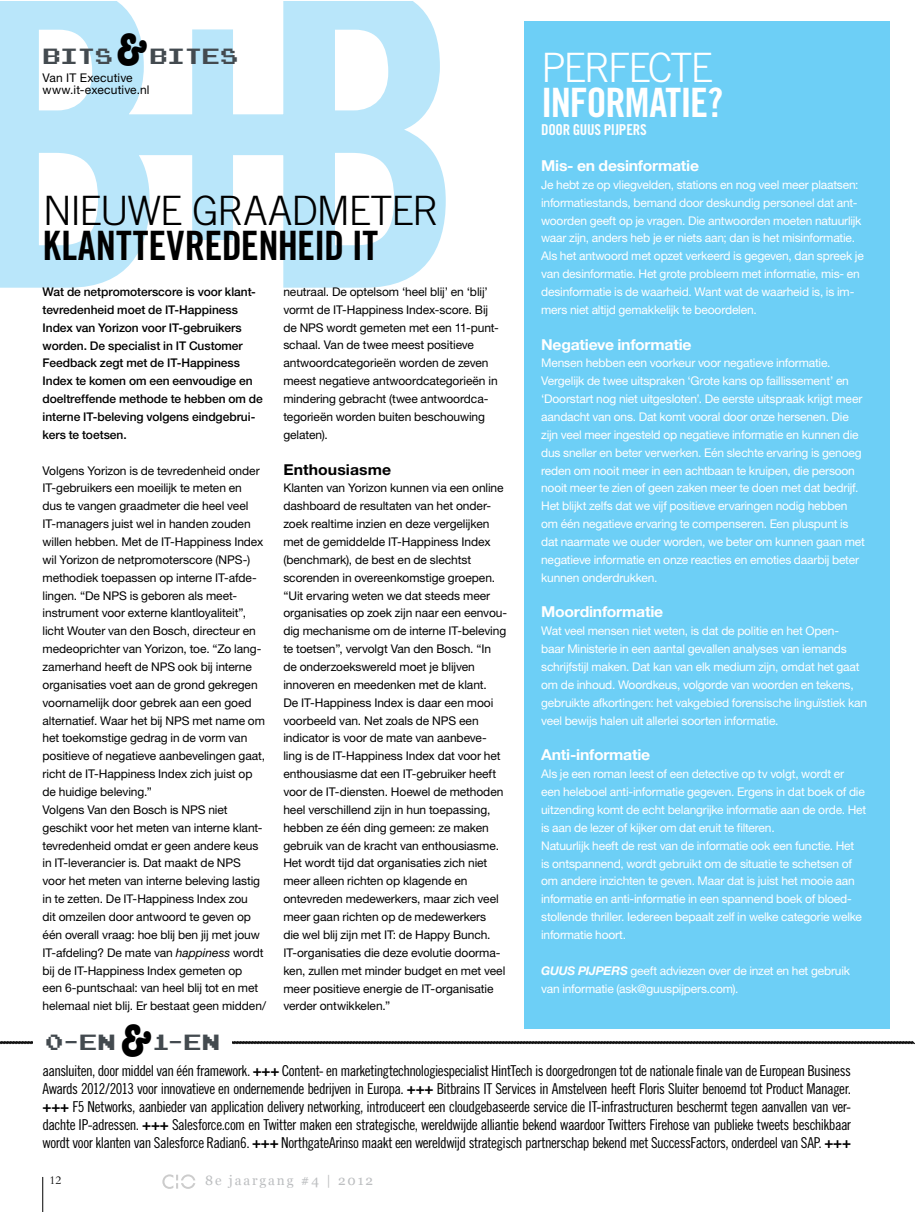
<style>
.page{position:relative;width:915px;height:1212px;background:#fff}
.page>*{position:absolute;margin:0;border:0;box-sizing:border-box;transform-origin:0 0}
.t1{font:45.75px "American Typewriter LT Bold Cond A";color:#000}
.t2{font:40.5px "Trade Gothic Bold Cond Twenty";letter-spacing:-.01em;color:#000}
.t3{font:300 40.5px "Trade Gothic";letter-spacing:-.04em;color:#000}
.t4{font:40.5px "Trade Gothic Bold Cond Twenty";letter-spacing:-.03em;color:#fff}
.t5{font:300 40.5px "Trade Gothic";letter-spacing:-.06em;color:#fff}
.t6{font:24px "Joystix";letter-spacing:-.02em;color:#434a4f}
.t7{font:15px/18px "Trade Gothic Cond Eighteen";letter-spacing:-.035em;color:#000;text-align:justify}
.t8{font:700 15px "Helvetica Neue";letter-spacing:-.015em;color:#fff;scale:1.05 1}
.t9{font:15px "Trade Gothic Bold Cond Twenty";letter-spacing:-.02em;color:#fff}
.t10{font:700 15px "Helvetica Neue LT";letter-spacing:.005em;color:#000;scale:1.05 1}
.t11{font:13.5px "Georgia";letter-spacing:.14em;color:#bcbec0}
.t12{font:12px/17.9px "Helvetica Neue LT";letter-spacing:-.005em;color:#000}
.t13{font:12px/17.9px "Helvetica Neue LT";letter-spacing:-.015em;color:#fff}
.t14{font:500 12px/17.9px "Helvetica Neue LT";letter-spacing:-.005em;color:#000}
.t15{font:12px "M Bembo";color:#000}
.s1{font-style:italic}
.s2{font-weight:700;font-style:italic}
.s3{font-family:"Trade Gothic Bold Two"}
</style>
<div class="page">
<hr style="left:42px;top:1177px;width:1px;height:35px;background:#000">
<svg style="left:162px;top:1174px;width:33px;height:15px"></svg>
<svg style="left:0;top:1px;width:445px;height:287px;fill:#b9e6fa"></svg>
<svg style="left:0;top:1041px;width:914px;height:3px;background:#313131"></svg>
<div style="left:33px;top:1028px;width:199px;height:22px;background:#fff"></div>
<div style="left:524px;top:21px;width:365px;height:1007px;background:#6dcff6"></div>
<h1 class="t1" style="left:117px;top:23px;width:32px">&amp;</h1>
<h3 class="t6" style="left:43px;top:44px;width:72px">BITS</h3>
<h3 class="t6" style="left:149px;top:44px;width:90px">BITES</h3>
<p class="t12" style="left:43px;top:72px;width:108px;line-height:12px">Van IT Executive www.it-executive.nl</p>
<h2 class="t3" style="left:43px;top:186px;width:397px">NIEUWE GRAADMETER</h2>
<h2 class="t2" style="left:43px;top:221px;width:337px">KLANTTEVREDENHEID IT</h2>
<p class="t14" style="left:43px;top:283px;width:222px">Wat de netpromoterscore is voor klant&shy;tevredenheid moet de IT-Happiness Index van Yorizon voor IT-gebruikers worden. De specialist in IT Customer Feedback zegt met de IT-Happiness Index te komen om een eenvoudige en doeltreffende methode te hebben om de interne IT-beleving volgens eindgebrui&shy;kers te toetsen.</p>
<p class="t12" style="left:43px;top:461px;width:225px">Volgens Yorizon is de tevredenheid onder IT-gebruikers een moeilijk te meten en<br>dus te vangen graadmeter die heel veel IT-managers juist wel in handen zouden willen hebben. Met de IT-Happiness Index wil Yorizon de netpromoterscore (NPS-) methodiek toepassen op interne IT-afde&shy;lingen. “De NPS is geboren als meet&shy;instrument voor externe klantloyaliteit”, licht Wouter van den Bosch, directeur en medeoprichter van Yorizon, toe. “Zo lang&shy;zamerhand heeft de NPS ook bij interne organisaties voet aan de grond gekregen voornamelijk door gebrek aan een goed alternatief. Waar het bij NPS met name om het toekomstige gedrag in de vorm van positieve of negatieve aanbevelingen gaat, richt de IT-Happiness Index zich juist op de huidige beleving.”<br>Volgens Van den Bosch is NPS niet geschikt voor het meten van interne klant&shy;tevredenheid omdat er geen andere keus in IT-leverancier is. Dat maakt de NPS voor het meten van interne beleving lastig in te zetten. De IT-Happiness Index zou<br>dit omzeilen door antwoord te geven op één overall vraag: hoe blij ben jij met jouw IT-afdeling? De mate van <span class="s1">happiness</span> wordt bij de IT-Happiness Index gemeten op<br>een 6-puntschaal: van heel blij tot en met helemaal niet blij. Er bestaat geen midden/</p>
<h1 class="t1" style="left:121px;top:1013px;width:32px">&amp;</h1>
<h3 class="t6" style="left:45px;top:1030px;width:72px">0-EN</h3>
<h3 class="t6" style="left:152px;top:1030px;width:69px">1-EN</h3>
<p class="t12" style="left:283px;top:282px;width:217px">neutraal. De optelsom ‘heel blij’ en ‘blij’ vormt de IT-Happiness Index-score. Bij de NPS wordt gemeten met een 11-punt&shy;schaal. Van de twee meest positieve antwoordcategorieën worden de zeven meest negatieve antwoordcategorieën in mindering gebracht (twee antwoordca&shy;tegorieën worden buiten beschouwing gelaten).</p>
<p class="t10" style="left:283px;top:460px;width:104px">Enthousiasme</p>
<p class="t12" style="left:283px;top:479px;width:225px">Klanten van Yorizon kunnen via een online dashboard de resultaten van het onder&shy;zoek realtime inzien en deze vergelijken met de gemiddelde IT-Happiness Index (benchmark), de best en de slechtst scorenden in overeenkomstige groepen. “Uit ervaring weten we dat steeds meer organisaties op zoek zijn naar een eenvou&shy;dig mechanisme om de interne IT-beleving te toetsen”, vervolgt Van den Bosch. “In de onderzoekswereld moet je blijven innoveren en meedenken met de klant.<br>De IT-Happiness Index is daar een mooi voorbeeld van. Net zoals de NPS een indicator is voor de mate van aanbeve&shy;ling is de IT-Happiness Index dat voor het enthousiasme dat een IT-gebruiker heeft voor de IT-diensten. Hoewel de methoden heel verschillend zijn in hun toepassing, hebben ze één ding gemeen: ze maken gebruik van de kracht van enthousiasme.<br>Het wordt tijd dat organisaties zich niet meer alleen richten op klagende en ontevreden medewerkers, maar zich veel meer gaan richten op de medewerkers<br>die wel blij zijn met IT: de Happy Bunch.<br>IT-organisaties die deze evolutie doorma&shy;ken, zullen met minder budget en met veel meer positieve energie de IT-organisatie verder ontwikkelen.”</p>
<h2 class="t5" style="left:541px;top:43px;width:173px">PERFECTE</h2>
<h2 class="t4" style="left:541px;top:78px;width:183px">INFORMATIE?</h2>
<p class="t9" style="left:541px;top:121px;width:107px">DOOR GUUS PIJPERS</p>
<p class="t8" style="left:541px;top:156px;width:152px">Mis- en desinformatie</p>
<p class="t13" style="left:541px;top:175px;width:324px">Je hebt ze op vliegvelden, stations en nog veel meer plaatsen: informatiestands, bemand door deskundig personeel dat ant&shy;woorden geeft op je vragen. Die antwoorden moeten natuurlijk waar zijn, anders heb je er niets aan; dan is het misinformatie.<br>Als het antwoord met opzet verkeerd is gegeven, dan spreek je van desinformatie. Het grote probleem met informatie, mis- en desinformatie is de waarheid. Want wat de waarheid is, is im&shy;mers niet altijd gemakkelijk te beoordelen.</p>
<p class="t8" style="left:541px;top:335px;width:145px">Negatieve informatie</p>
<p class="t13" style="left:541px;top:354px;width:325px">Mensen hebben een voorkeur voor negatieve informatie.<br>Vergelijk de twee uitspraken ‘Grote kans op faillissement’ en ‘Doorstart nog niet uitgesloten’. De eerste uitspraak krijgt meer aandacht van ons. Dat komt vooral door onze hersenen. Die zijn veel meer ingesteld op negatieve informatie en kunnen die dus sneller en beter verwerken. Eén slechte ervaring is genoeg reden om nooit meer in een achtbaan te kruipen, die persoon nooit meer te zien of geen zaken meer te doen met dat bedrijf.<br>Het blijkt zelfs dat we vijf positieve ervaringen nodig hebben om één negatieve ervaring te compenseren. Een pluspunt is dat naarmate we ouder worden, we beter om kunnen gaan met negatieve informatie en onze reacties en emoties daarbij beter kunnen onderdrukken.</p>
<p class="t8" style="left:541px;top:603px;width:118px">Moordinformatie</p>
<p class="t13" style="left:541px;top:622px;width:327px">Wat veel mensen niet weten, is dat de politie en het Open-<br>baar Ministerie in een aantal gevallen analyses van iemands schrijfstijl maken. Dat kan van elk medium zijn, omdat het gaat om de inhoud. Woordkeus, volgorde van woorden en tekens, gebruikte afkortingen: het vakgebied forensische linguïstiek kan veel bewijs halen uit allerlei soorten informatie.</p>
<p class="t8" style="left:541px;top:746px;width:105px">Anti-informatie</p>
<p class="t13" style="left:541px;top:765px;width:326px">Als je een roman leest of een detective op tv volgt, wordt er een heleboel anti-informatie gegeven. Ergens in dat boek of die uitzending komt de echt belangrijke informatie aan de orde. Het is aan de lezer of kijker om dat eruit te filteren.<br>Natuurlijk heeft de rest van de informatie ook een functie. Het<br>is ontspannend, wordt gebruikt om de situatie te schetsen of om andere inzichten te geven. Maar dat is juist het mooie aan informatie en anti-informatie in een spannend boek of bloed&shy;stollende thriller. Iedereen bepaalt zelf in welke categorie welke informatie hoort.</p>
<p class="t13" style="left:541px;top:961px;width:310px"><span class="s2">GUUS PIJPERS</span> geeft adviezen over de inzet en het gebruik van informatie (ask@guuspijpers.com).</p>
<p class="t7" style="left:43px;top:1061px;width:809px">aansluiten, door middel van één framework. <span class="s3">+++</span> Content- en marketingtechnologiespecialist HintTech is doorgedrongen tot de nationale finale van de European Business Awards 2012/2013 voor innovatieve en ondernemende bedrijven in Europa. <span class="s3">+++</span> Bitbrains IT Services in Amstelveen heeft Floris Sluiter benoemd tot Product Manager. <span class="s3">+++</span> F5 Networks, aanbieder van application delivery networking, introduceert een cloudgebaseerde service die IT-infrastructuren beschermt tegen aanvallen van ver&shy;dachte IP-adressen. <span class="s3">+++</span> Salesforce.com en Twitter maken een strategische, wereldwijde alliantie bekend waardoor Twitters Firehose van publieke tweets beschikbaar wordt voor klanten van Salesforce Radian6. <span class="s3">+++</span> NorthgateArinso maakt een wereldwijd strategisch partnerschap bekend met SuccessFactors, onderdeel van SAP. <span class="s3">+++</span></p>
<p class="t15" style="left:50px;top:1174px;width:13px">12</p>
<p class="t11" style="left:205px;top:1172px;width:169px">8e jaargang #4 | 2012</p>
</div>
